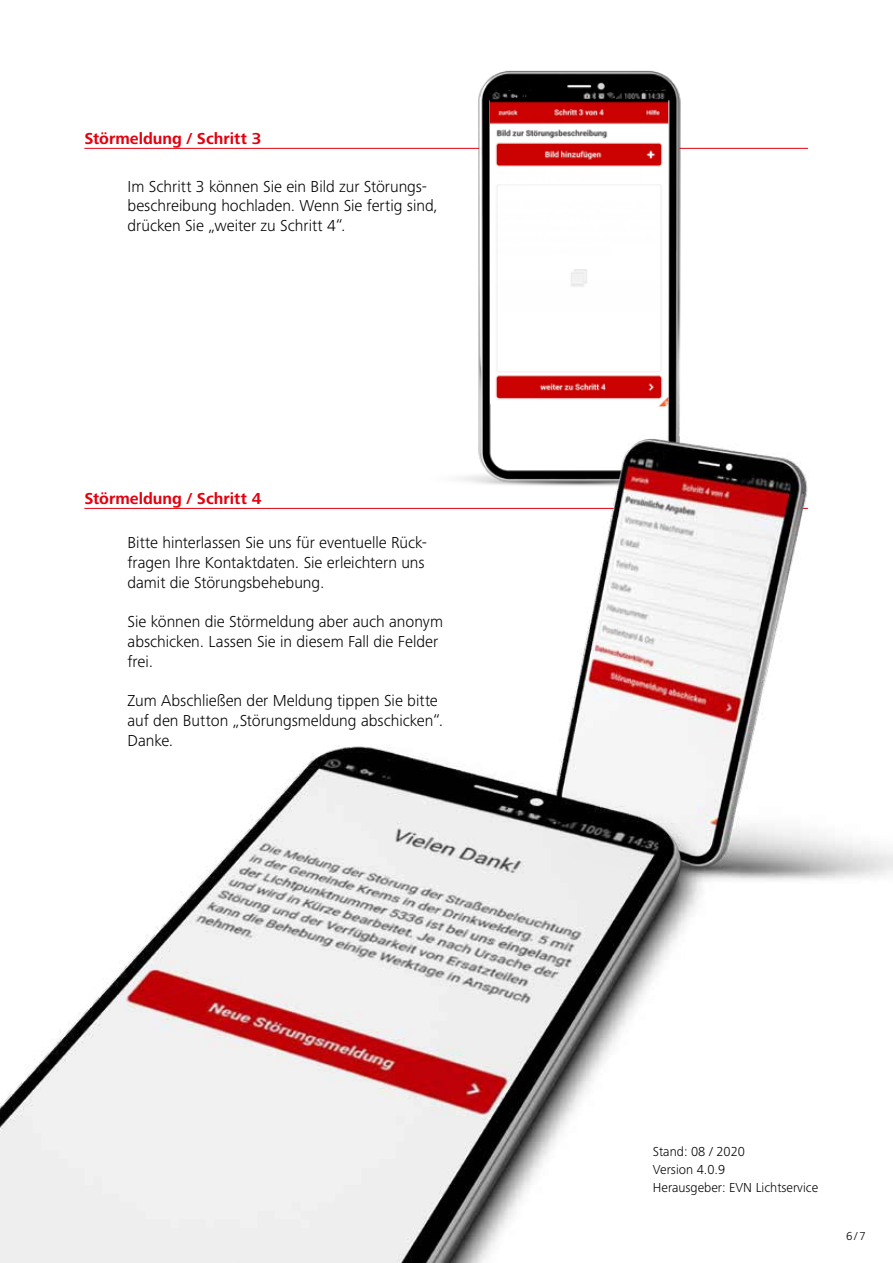
<style>
.page{position:relative;width:893px;height:1263px;background:#fff}
.page>*{position:absolute;margin:0;border:0;box-sizing:border-box;transform-origin:0 0}
.t1{font:300 16.5px/19.8px "Frutiger Next LTW1 G";color:#000}
.t2{font:700 16.5px "Frutiger Next LTW1 G";color:#e3000f}
.t3{font:300 13.5px/18px "Frutiger Next LTW1 G";color:#000}
.t4{font:300 12px "Frutiger Next LTW1 G";color:#000}
</style>
<div class="page">
<hr style="left:84px;top:148px;width:724px;height:1px;background:#e3000f">
<hr style="left:84px;top:508px;width:724px;height:1px;background:#e3000f">
<img style="left:419px;top:70px;width:320px;height:439px">
<img style="left:490px;top:91px;width:178px;height:266px">
<img style="left:473px;top:357px;width:420px;height:524px">
<img style="left:0;top:702px;width:759px;height:561px">
<p class="t2" style="left:84px;top:129px;width:179px">Störmeldung / Schritt 3</p>
<p class="t1" style="left:128px;top:176px;width:312px">Im Schritt 3 können Sie ein Bild zur Störungs&shy;beschreibung hochladen. Wenn Sie fertig sind, drücken Sie „weiter zu Schritt 4“.</p>
<p class="t2" style="left:84px;top:489px;width:179px">Störmeldung / Schritt 4</p>
<p class="t1" style="left:128px;top:533px;width:301px">Bitte hinterlassen Sie uns für eventuelle Rück&shy;fragen Ihre Kontaktdaten. Sie erleichtern uns damit die Störungsbehebung.</p>
<p class="t1" style="left:128px;top:612px;width:317px">Sie können die Störmeldung aber auch anonym abschicken. Lassen Sie in diesem Fall die Felder frei.</p>
<p class="t1" style="left:128px;top:691px;width:317px">Zum Abschließen der Meldung tippen Sie bitte auf den Button „Störungsmeldung abschicken“.<br>Danke.</p>
<p class="t3" style="left:653px;top:1142px;width:167px">Stand: 08 / 2020<br>Version 4.0.9<br>Herausgeber: EVN Lichtservice</p>
<p class="t4" style="left:846px;top:1229px;width:21px">6/7</p>
</div>
